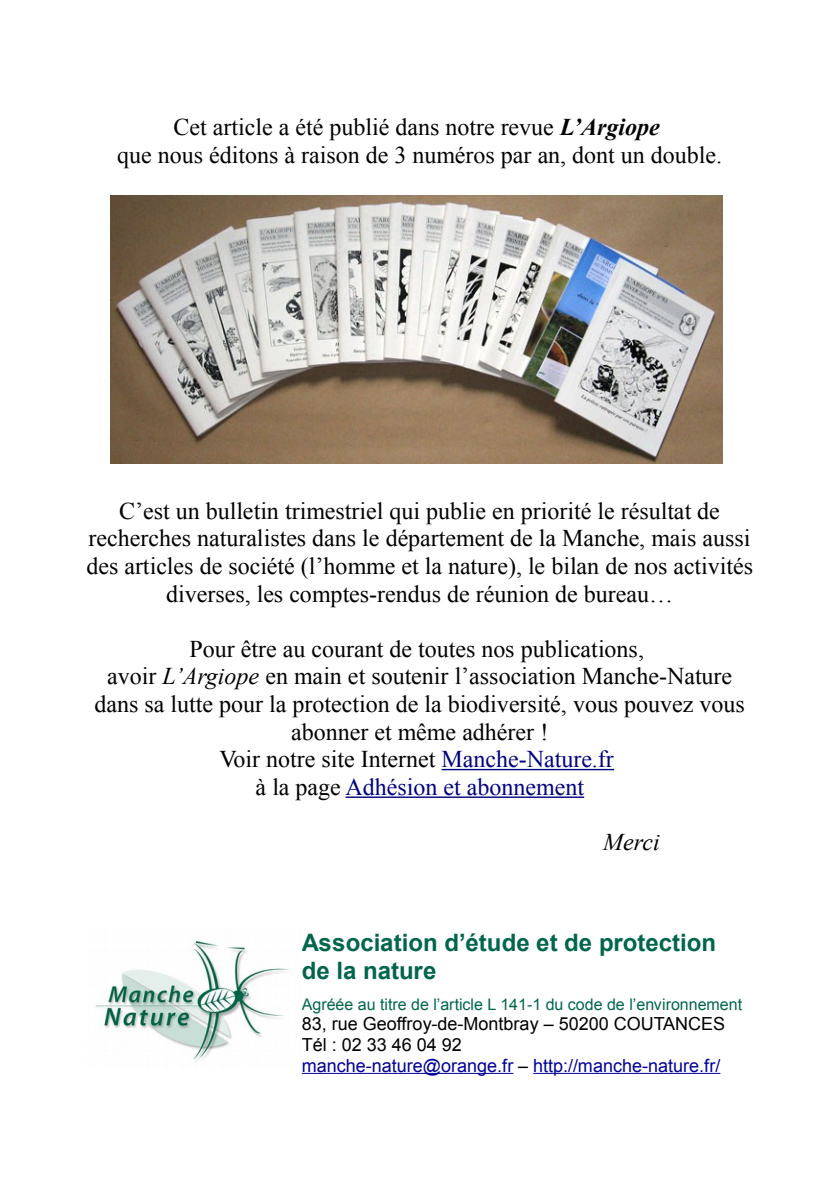
<style>
.page{position:relative;width:840px;height:1190px;background:#fff}
.page>*{position:absolute;margin:0;border:0;box-sizing:border-box;transform-origin:0 0}
.t1{font:24px/27.6px "Times New Roman";color:#000;text-align:center}
.t2{font:700 24px/27.6px "Arial";color:#00664b}
.t3{font:italic 24px "Times New Roman";color:#000}
.t4{font:18px/20.8px "Arial";color:#000}
.t5{font:16px "Arial";color:#00664b}
.s1{font-weight:700;font-style:italic}
.s2{font-style:italic}
.s3{color:#000080}
.s4{color:#009}
</style>
<div class="page">
<img style="left:110px;top:195px;width:613px;height:268px">
<hr style="left:442px;top:769px;width:172px;height:1px;background:#000080">
<hr style="left:346px;top:796px;width:238px;height:2px;background:#000080">
<hr style="left:302px;top:1073px;width:211px;height:1px;background:#009">
<hr style="left:533px;top:1073px;width:187px;height:1px;background:#009">
<img style="left:95px;top:940px;width:195px;height:122px">
<p class="t1" style="left:117px;top:113px;width:606px">Cet article a été publié dans notre revue <span class="s1">L’Argiope<br></span>que nous éditons à raison de 3 numéros par an, dont un double.</p>
<p class="t1" style="left:86px;top:497px;width:668px">C’est un bulletin trimestriel qui publie en priorité le résultat de recherches naturalistes dans le département de la Manche, mais aussi des articles de société (l’homme et la nature), le bilan de nos activités diverses, les comptes-rendus de réunion de bureau…</p>
<p class="t1" style="left:95px;top:635px;width:652px">Pour être au courant de toutes nos publications,<br>avoir <span class="s2">L’Argiope</span> en main et soutenir l’association Manche-Nature dans sa lutte pour la protection de la biodiversité, vous pouvez vous abonner et même adhérer !<br>Voir notre site Internet <span class="s3">Manche-Nature.fr<br></span>à la page <span class="s3">Adhésion et abonnement</span></p>
<p class="t3" style="left:603px;top:829px;width:58px">Merci</p>
<p class="t2" style="left:302px;top:929px;width:416px">Association d’étude et de protection de la nature</p>
<p class="t5" style="left:302px;top:996px;width:442px">Agréée au titre de l’article L 141-1 du code de l’environnement</p>
<p class="t4" style="left:302px;top:1014px;width:425px">83, rue Geoffroy-de-Montbray – 50200 COUTANCES<br>Tél : 02 33 46 04 92<br><span class="s4">manche-nature@orange.fr</span> – <span class="s4">http://manche-nature.fr/</span></p>
</div>
